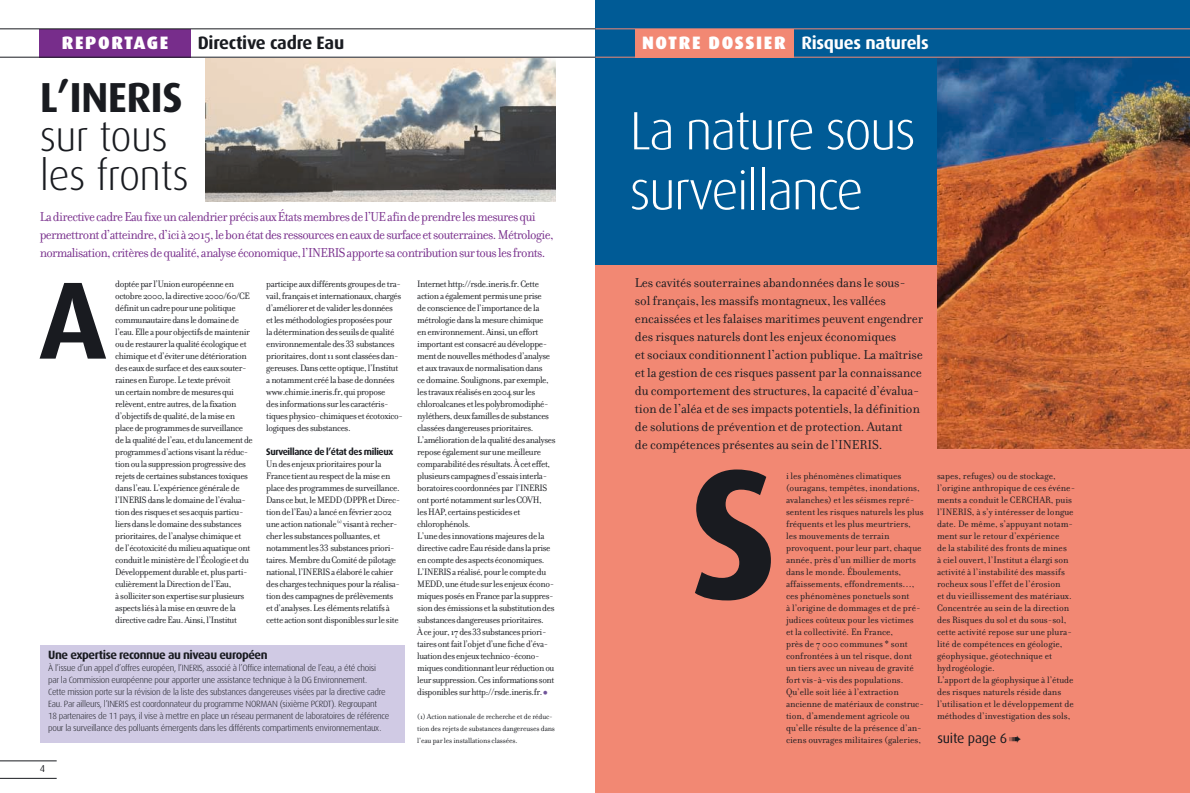
<style>
.page{position:relative;width:1190px;height:793px;background:#fff}
.page>*{position:absolute;margin:0;border:0;box-sizing:border-box;transform-origin:0 0}
.t1{font:700 185px "Dax";color:#191b20}
.t2{font:700 110px "Dax";color:#191b20}
.t3{font:300 54px/60px "Dax";letter-spacing:-.035em;color:#fff}
.t4{font:300 42px/39px "Dax";letter-spacing:-.015em;color:#191b20}
.t5{font:700 42px "Dax";letter-spacing:-.015em;color:#191b20}
.t6{font:25px "Filosofia";color:#70549a}
.t7{font:700 18px "Dax";letter-spacing:-.015em;color:#fff}
.t8{font:700 18px "Dax";letter-spacing:-.015em;color:#191b20}
.t9{font:900 18px "Dax";letter-spacing:.09em;color:#fff}
.t10{font:14px/18px "Filosofia";letter-spacing:-.01em;color:#191b20}
.t11{font:14px/18px "Filosofia";letter-spacing:-.045em;color:#772d8b}
.t12{font:700 12px "Dax";letter-spacing:-.035em;color:#191b20}
.t13{font:10px/12px "Filosofia";letter-spacing:-.04em;color:#191b20}
.t14{font:10px/12px "Filosofia";color:#191b20}
.t15{font:10px "Dax";color:#191b20}
.t16{font:700 9.5px "Dax";letter-spacing:-.04em;color:#191b20}
.t17{font:300 9px/12px "Dax";letter-spacing:-.03em;color:#191b20}
.t18{font:8px/12px "Filosofia";letter-spacing:-.015em;color:#191b20}
.s1{font-weight:900}
.s2{font-family:"Dax";font-size:14px}
</style>
<div class="page">
<div style="left:595px;top:265px;width:595px;height:528px;background:#f28873"></div>
<div style="left:595px;top:0;width:595px;height:265px;background:#005b96"></div>
<div style="left:635px;top:29px;width:159px;height:28px;background:#f28873"></div>
<hr style="left:595px;top:28px;width:595px;height:1px;background:#f28873">
<hr style="left:595px;top:57px;width:595px;height:1px;background:#f28873">
<img style="left:937px;top:58px;width:253px;height:391px">
<div style="left:40px;top:29px;width:151px;height:28px;background:#772d8b"></div>
<hr style="left:0;top:29px;width:595px;height:1px;background:#191b20">
<hr style="left:0;top:57px;width:595px;height:1px;background:#191b20">
<hr style="left:0;top:761px;width:57px;height:1px;background:#191b20">
<hr style="left:0;top:778px;width:57px;height:1px;background:#191b20">
<div style="left:40px;top:645px;width:365px;height:98px;background:#d0cae4"></div>
<img style="left:206px;top:58px;width:350px;height:144px">
<h3 class="t9" style="left:62px;top:34px;width:108px">REPORTAGE</h3>
<h3 class="t5" style="left:40px;top:77px;width:144px">L’INERIS</h3>
<h3 class="t4" style="left:40px;top:119px;width:151px">sur tous les fronts</h3>
<h3 class="t8" style="left:198px;top:34px;width:148px">Directive cadre Eau</h3>
<p class="t11" style="left:40px;top:209px;width:515px">La directive cadre Eau fixe un calendrier précis aux États membres de l’UE afin de prendre les mesures qui permettront d’atteindre, d’ici à 2015, le bon état des ressources en eaux de surface et souterraines. Métrologie, normalisation, critères de qualité, analyse économique, l’INERIS apporte sa contribution sur tous les fronts.</p>
<p class="t13" style="left:266px;top:279px;width:138px">participe aux différents groupes de tra&shy;vail, français et internationaux, chargés d’améliorer et de valider les données<br>et les méthodologies proposées pour<br>la détermination des seuils de qualité environnementale des 33 substances prioritaires, dont 11 sont classées dan&shy;gereuses. Dans cette optique, l’Institut a notamment créé la base de données www.chimie.ineris.fr, qui propose<br>des informations sur les caractéris&shy;tiques physico-chimiques et écotoxico&shy;logiques des substances.</p>
<p class="t16" style="left:266px;top:447px;width:129px">Surveillance de l’état des milieux</p>
<p class="t13" style="left:266px;top:459px;width:136px">Un des enjeux prioritaires pour la France tient au respect de la mise en place des programmes de surveillance.<br>Dans ce but, le MEDD (DPPR et Direc&shy;tion de l’Eau) a lancé en février 2002 une action nationale<sup>(1)</sup> visant à recher&shy;cher les substances polluantes, et notamment les 33 substances priori&shy;taires. Membre du Comité de pilotage national, l’INERIS a élaboré le cahier des charges techniques pour la réalisa&shy;tion des campagnes de prélèvements et d’analyses. Les éléments relatifs à cette action sont disponibles sur le site</p>
<p class="t13" style="left:417px;top:279px;width:140px">Internet http://rsde.ineris.fr. Cette action a également permis une prise<br>de conscience de l’importance de la métrologie dans la mesure chimique<br>en environnement. Ainsi, un effort important est consacré au développe&shy;ment de nouvelles méthodes d’analyse et aux travaux de normalisation dans<br>ce domaine. Soulignons, par exemple, les travaux réalisés en 2004 sur les chloroalcanes et les polybromodiphé&shy;nyléthers, deux familles de substances classées dangereuses prioritaires.<br>L’amélioration de la qualité des analyses repose également sur une meilleure comparabilité des résultats. À cet effet, plusieurs campagnes d’essais interla&shy;boratoires coordonnées par l’INERIS ont porté notamment sur les COVH,<br>les HAP, certains pesticides et chlorophénols.<br>L’une des innovations majeures de la directive cadre Eau réside dans la prise en compte des aspects économiques.<br>L’INERIS a réalisé, pour le compte du MEDD, une étude sur les enjeux écono&shy;miques posés en France par la suppres&shy;sion des émissions et la substitution des substances dangereuses prioritaires.<br>À ce jour, 17 des 33 substances priori&shy;taires ont fait l’objet d’une fiche d’éva&shy;luation des enjeux technico-écono&shy;miques conditionnant leur réduction ou leur suppression. Ces informations sont disponibles sur http://rsde.ineris.fr.</p>
<p class="t13" style="left:115px;top:279px;width:139px">doptée par l’Union européenne en octobre 2000, la directive 2000/60/CE définit un cadre pour une politique communautaire dans le domaine de l’eau. Elle a pour objectifs de maintenir ou de restaurer la qualité écologique et chimique et d’éviter une détérioration des eaux de surface et des eaux souter&shy;raines en Europe. Le texte prévoit<br>un certain nombre de mesures qui relèvent, entre autres, de la fixation d’objectifs de qualité, de la mise en place de programmes de surveillance de la qualité de l’eau, et du lancement de programmes d’actions visant la réduc&shy;tion ou la suppression progressive des rejets de certaines substances toxiques dans l’eau. L’expérience générale de l’INERIS dans le domaine de l’évalua&shy;tion des risques et ses acquis particu&shy;liers dans le domaine des substances prioritaires, de l’analyse chimique et<br>de l’écotoxicité du milieu aquatique ont conduit le ministère de l’Écologie et du Développement durable et, plus parti&shy;culièrement la Direction de l’Eau,<br>à solliciter son expertise sur plusieurs aspects liés à la mise en œuvre de la directive cadre Eau. Ainsi, l’Institut</p>
<h2 class="t2" style="left:39px;top:267px;width:69px">A</h2>
<p class="t12" style="left:48px;top:649px;width:221px">Une expertise reconnue au niveau européen</p>
<p class="t17" style="left:48px;top:662px;width:343px">À l’issue d’un appel d’offres européen, l’INERIS, associé à l’Office international de l’eau, a été choisi<br>par la Commission européenne pour apporter une assistance technique à la DG Environnement.<br>Cette mission porte sur la révision de la liste des substances dangereuses visées par la directive cadre Eau. Par ailleurs, l’INERIS est coordonnateur du programme NORMAN (sixième PCRDT). Regroupant<br>18 partenaires de 11 pays, il vise à mettre en place un réseau permanent de laboratoires de référence pour la surveillance des polluants émergents dans les différents compartiments environnementaux.</p>
<h3 class="t6" style="left:542px;top:681px;width:8px">•</h3>
<p class="t18" style="left:417px;top:711px;width:139px">(1) Action nationale de recherche et de réduc&shy;tion des rejets de substances dangereuses dans l’eau par les installations classées.</p>
<p class="t15" style="left:40px;top:764px;width:7px">4</p>
<h3 class="t7" style="left:642px;top:34px;width:288px"><span class="s1">NOTRE DOSSIER</span> Risques naturels</h3>
<h3 class="t3" style="left:630px;top:103px;width:288px">La nature sous surveillance</h3>
<p class="t10" style="left:635px;top:275px;width:290px">Les cavités souterraines abandonnées dans le sous&shy;sol français, les massifs montagneux, les vallées encaissées et les falaises maritimes peuvent engendrer des risques naturels dont les enjeux économiques<br>et sociaux conditionnent l’action publique. La maîtrise et la gestion de ces risques passent par la connaissance du comportement des structures, la capacité d’évalua&shy;tion de l’aléa et de ses impacts potentiels, la définition de solutions de prévention et de protection. Autant<br>de compétences présentes au sein de l’INERIS.</p>
<p class="t14" style="left:786px;top:471px;width:237px">i les phénomènes climatiques<br>(ouragans, tempêtes, inondations,<br>avalanches) et les séismes repré-<br>sentent les risques naturels les plus<br>fréquents et les plus meurtriers,<br>les mouvements de terrain<br>provoquent, pour leur part, chaque<br>année, près d’un millier de morts<br>dans le monde. Éboulements,<br>affaissements, effondrements…,<br>ces phénomènes ponctuels sont<br>à l’origine de dommages et de pré-<br>judices coûteux pour les victimes<br>et la collectivité. En France,<br>près de 7 000 communes * sont<br>confrontées à un tel risque, dont<br>un tiers avec un niveau de gravité<br>fort vis-à-vis des populations.<br>Qu’elle soit liée à l’extraction<br>ancienne de matériaux de construc-<br>tion, d’amendement agricole ou<br>qu’elle résulte de la présence d’an-<br>ciens ouvrages militaires (galeries, <span class="s2">suite page 6</span> ➠</p>
<h1 class="t1" style="left:689px;top:445px;width:91px">S</h1>
<p class="t14" style="left:937px;top:471px;width:140px">sapes, refuges) ou de stockage, l’origine anthropique de ces événe&shy;ments a conduit le CERCHAR, puis l’INERIS, à s’y intéresser de longue date. De même, s’appuyant notam&shy;ment sur le retour d’expérience<br>de la stabilité des fronts de mines<br>à ciel ouvert, l’Institut a élargi son activité à l’instabilité des massifs rocheux sous l’effet de l’érosion<br>et du vieillissement des matériaux.<br>Concentrée au sein de la direction des Risques du sol et du sous-sol, cette activité repose sur une plura&shy;lité de compétences en géologie, géophysique, géotechnique et hydrogéologie.<br>L’apport de la géophysique à l’étude des risques naturels réside dans l’utilisation et le développement de méthodes d’investigation des sols,</p>
</div>
